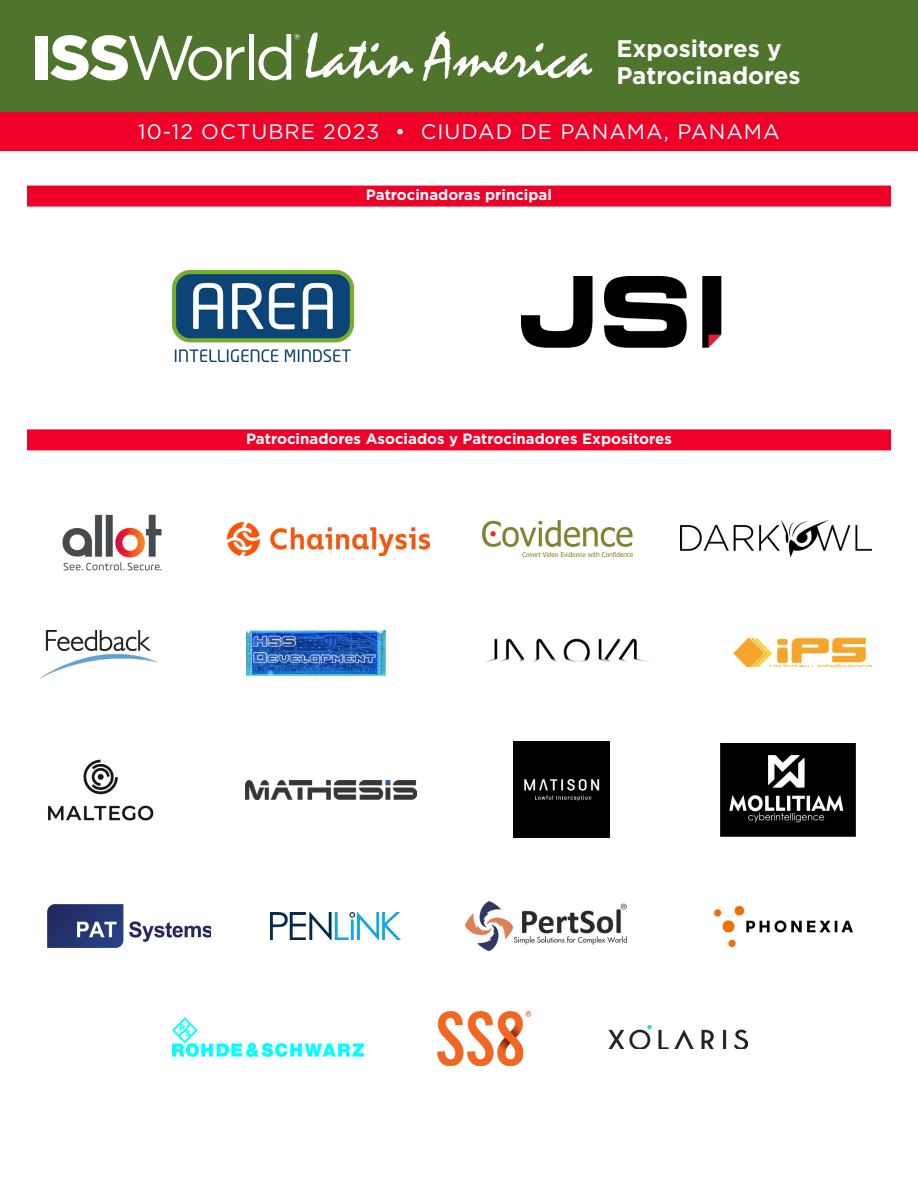
<style>
.page{position:relative;width:918px;height:1188px;background:#fff}
.page>*{position:absolute;margin:0;border:0;box-sizing:border-box;transform-origin:0 0}
.t1{font:64.2px "Mistral";color:#fff}
.t2{font:62.55px "Gotham";letter-spacing:-.075em;color:#fff}
.t3{font:700 24px/27px "Gotham";color:#fff}
.t4{font:21px "Gotham";letter-spacing:.05em;color:#fff}
.t5{font:15.3px "Gotham";color:#fff}
.bar_subhead{font:700 15px "Gotham";color:#fff}
.s1{font-weight:900}
.s2{font-size:64.65px}
</style>
<div class="page">
<div style="left:0;top:0;width:918px;height:133px;background:#4e752b"></div>
<div style="left:0;top:112px;width:918px;height:39px;background:#ee0028"></div>
<div style="left:27px;top:186px;width:864px;height:21px;background:#ee0028"></div>
<div style="left:27px;top:429px;width:864px;height:21px;background:#ee0028"></div>
<img style="left:172px;top:270px;width:181px;height:92px">
<img style="left:522px;top:277px;width:200px;height:71px">
<img style="left:62px;top:514px;width:100px;height:57px">
<img style="left:227px;top:522px;width:203px;height:33px">
<img style="left:482px;top:520px;width:150px;height:36px">
<img style="left:681px;top:520px;width:191px;height:36px">
<img style="left:41px;top:630px;width:116px;height:47px">
<img style="left:247px;top:630px;width:139px;height:45px">
<img style="left:485px;top:638px;width:163px;height:24px">
<img style="left:733px;top:637px;width:139px;height:30px">
<img style="left:48px;top:759px;width:106px;height:62px">
<img style="left:246px;top:780px;width:171px;height:20px">
<img style="left:513px;top:741px;width:97px;height:97px">
<img style="left:720px;top:743px;width:136px;height:93px">
<img style="left:47px;top:904px;width:164px;height:44px">
<img style="left:271px;top:913px;width:130px;height:27px">
<img style="left:714px;top:905px;width:139px;height:42px">
<img style="left:466px;top:901px;width:161px;height:50px">
<img style="left:172px;top:1018px;width:191px;height:39px">
<img style="left:437px;top:1011px;width:93px;height:55px">
<img style="left:608px;top:1025px;width:139px;height:24px">
<p class="t2" style="left:31px;top:18px;width:267px"><span class="s1">ISS</span>World</p>
<p class="t5" style="left:294px;top:29px;width:8px">®</p>
<p class="t1" style="left:304px;top:21px;width:290px">Latin Ameri<span class="s2">ca</span></p>
<p class="t3" style="left:616px;top:34px;width:186px">Expositores y<br>Patrocinadores</p>
<p class="t4" style="left:138px;top:118px;width:643px">10-12 OCTUBRE 2023 • CIUDAD DE PANAMA, PANAMA</p>
<p class="bar_subhead" style="left:366px;top:185px;width:188px">Patrocinadoras principal</p>
<p class="bar_subhead" style="left:246px;top:428px;width:427px">Patrocinadores Asociados y Patrocinadores Expositores</p>
</div>
